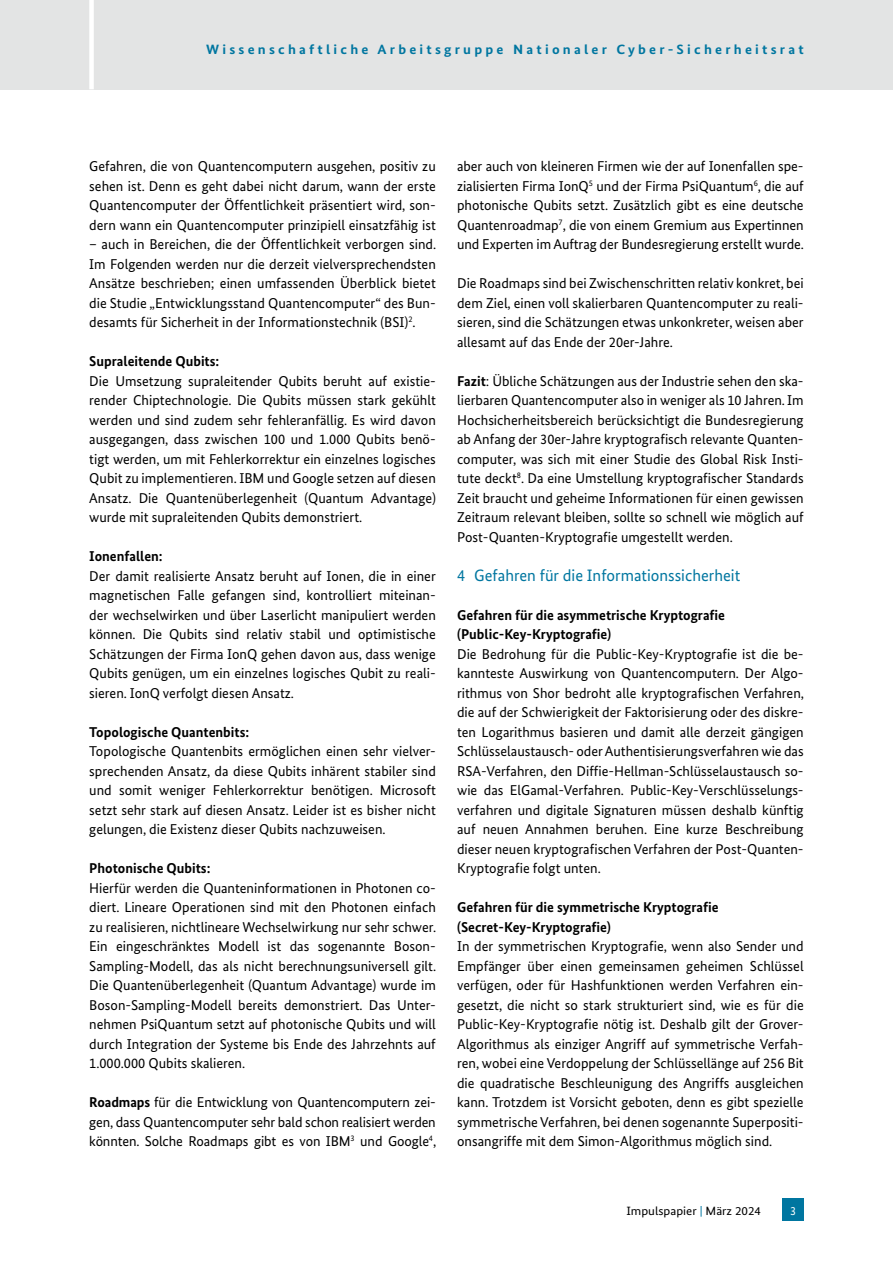
<style>
.page{position:relative;width:893px;height:1263px;background:#fff}
.page>*{position:absolute;margin:0;border:0;box-sizing:border-box;transform-origin:0 0}
.H1{font:16.5px "Bundes Sans";color:#0076a0}
.Fließtext{font:14.25px/19.5px "Bundes Sans";color:#000;text-align:justify}
.H2{font:700 14.25px/19.5px "Bundes Sans";color:#000}
.t1{font:700 13.5px "Bundes Sans";letter-spacing:.22em;color:#0076a0;scale:1.08 1}
.t2{font:12px "Bundes Sans";color:#000;scale:1.08 1}
.t3{font:12px "Bundes Sans";color:#fff}
.s1{font-weight:700}
.s2{color:#0076a0}
</style>
<div class="page">
<div style="left:0;top:0;width:893px;height:89px;background:#e3e4e4"></div>
<div style="left:89px;top:0;width:5px;height:89px;background:#fff"></div>
<div style="left:782px;top:1198px;width:22px;height:22px;background:#0076a0"></div>
<p class="t1" style="left:206px;top:42px;width:555px">Wissenschaftliche Arbeitsgruppe Nationaler Cyber-Sicherheitsrat</p>
<p class="Fließtext" style="left:89px;top:156px;width:348px">Gefahren, die von Quantencomputern ausgehen, positiv zu sehen ist. Denn es geht dabei nicht darum, wann der erste Quantencomputer der Öffentlichkeit präsentiert wird, son&shy;dern wann ein Quantencomputer prinzipiell einsatzfähig ist</p>
<p class="Fließtext" style="left:89px;top:234px;width:348px">– auch in Bereichen, die der Öffentlichkeit verborgen sind.<br>Im Folgenden werden nur die derzeit vielversprechendsten Ansätze beschrieben; einen umfassenden Überblick bietet die Studie „Entwicklungsstand Quantencomputer“ des Bun&shy;desamts für Sicherheit in der Informationstechnik (BSI)<sup>2</sup>.</p>
<h3 class="H2" style="left:89px;top:351px;width:132px">Supraleitende Qubits:</h3>
<p class="Fließtext" style="left:89px;top:371px;width:348px">Die Umsetzung supraleitender Qubits beruht auf existie&shy;render Chiptechnologie. Die Qubits müssen stark gekühlt werden und sind zudem sehr fehleranfällig. Es wird davon ausgegangen, dass zwischen 100 und 1.000 Qubits benö&shy;tigt werden, um mit Fehlerkorrektur ein einzelnes logisches Qubit zu implementieren. IBM und Google setzen auf diesen Ansatz. Die Quantenüberlegenheit (Quantum Advantage) wurde mit supraleitenden Qubits demonstriert.</p>
<h3 class="H2" style="left:89px;top:546px;width:75px">Ionenfallen:</h3>
<p class="Fließtext" style="left:89px;top:566px;width:348px">Der damit realisierte Ansatz beruht auf Ionen, die in einer magnetischen Falle gefangen sind, kontrolliert miteinan&shy;der wechselwirken und über Laserlicht manipuliert werden können. Die Qubits sind relativ stabil und optimistische Schätzungen der Firma IonQ gehen davon aus, dass wenige Qubits genügen, um ein einzelnes logisches Qubit zu reali&shy;sieren. IonQ verfolgt diesen Ansatz.</p>
<h3 class="H2" style="left:89px;top:722px;width:161px">Topologische Quantenbits:</h3>
<p class="Fließtext" style="left:89px;top:741px;width:348px">Topologische Quantenbits ermöglichen einen sehr vielver&shy;sprechenden Ansatz, da diese Qubits inhärent stabiler sind und somit weniger Fehlerkorrektur benötigen. Microsoft setzt sehr stark auf diesen Ansatz. Leider ist es bisher nicht gelungen, die Existenz dieser Qubits nachzuweisen.</p>
<h3 class="H2" style="left:89px;top:858px;width:123px">Photonische Qubits:</h3>
<p class="Fließtext" style="left:89px;top:878px;width:348px">Hierfür werden die Quanteninformationen in Photonen co&shy;diert. Lineare Operationen sind mit den Photonen einfach zu realisieren, nichtlineare Wechselwirkung nur sehr schwer.<br>Ein eingeschränktes Modell ist das sogenannte Boson-Sampling-Modell, das als nicht berechnungsuniversell gilt.<br>Die Quantenüberlegenheit (Quantum Advantage) wurde im Boson-Sampling-Modell bereits demonstriert. Das Unter&shy;nehmen PsiQuantum setzt auf photonische Qubits und will durch Integration der Systeme bis Ende des Jahrzehnts auf 1.000.000 Qubits skalieren.</p>
<p class="Fließtext" style="left:89px;top:1092px;width:348px"><span class="s1">Roadmaps</span> für die Entwicklung von Quantencomputern zei&shy;gen, dass Quantencomputer sehr bald schon realisiert werden könnten. Solche Roadmaps gibt es von IBM<sup>3</sup> und Google<sup>4</sup>,</p>
<p class="Fließtext" style="left:457px;top:156px;width:348px">aber auch von kleineren Firmen wie der auf Ionenfallen spe&shy;zialisierten Firma IonQ<sup>5</sup> und der Firma PsiQuantum<sup>6</sup>, die auf photonische Qubits setzt. Zusätzlich gibt es eine deutsche Quantenroadmap<sup>7</sup>, die von einem Gremium aus Expertinnen und Experten im Auftrag der Bundesregierung erstellt wurde.</p>
<p class="Fließtext" style="left:457px;top:273px;width:348px">Die Roadmaps sind bei Zwischenschritten relativ konkret, bei dem Ziel, einen voll skalierbaren Quantencomputer zu reali&shy;sieren, sind die Schätzungen etwas unkonkreter, weisen aber allesamt auf das Ende der 20er-Jahre.</p>
<p class="Fließtext" style="left:457px;top:371px;width:348px"><span class="s1">Fazit</span>: Übliche Schätzungen aus der Industrie sehen den ska&shy;lierbaren Quantencomputer also in weniger als 10 Jahren. Im Hochsicherheitsbereich berücksichtigt die Bundesregierung ab Anfang der 30er-Jahre kryptografisch relevante Quanten&shy;computer, was sich mit einer Studie des Global Risk Insti&shy;tute deckt<sup>8</sup>. Da eine Umstellung kryptografischer Standards Zeit braucht und geheime Informationen für einen gewissen Zeitraum relevant bleiben, sollte so schnell wie möglich auf Post-Quanten-Kryptografie umgestellt werden.</p>
<h2 class="H1" style="left:457px;top:566px;width:285px">4 Gefahren für die Informationssicherheit</h2>
<h3 class="H2" style="left:457px;top:605px;width:269px">Gefahren für die asymmetrische Kryptografie (Public-Key-Kryptografie)</h3>
<p class="Fließtext" style="left:457px;top:644px;width:348px">Die Bedrohung für die Public-Key-Kryptografie ist die be&shy;kannteste Auswirkung von Quantencomputern. Der Algo&shy;rithmus von Shor bedroht alle kryptografischen Verfahren, die auf der Schwierigkeit der Faktorisierung oder des diskre&shy;ten Logarithmus basieren und damit alle derzeit gängigen Schlüsselaustausch- oder Authentisierungsverfahren wie das RSA-Verfahren, den Diffie-Hellman-Schlüsselaustausch so&shy;wie das ElGamal-Verfahren. Public-Key-Verschlüsselungs&shy;verfahren und digitale Signaturen müssen deshalb künftig auf neuen Annahmen beruhen. Eine kurze Beschreibung dieser neuen kryptografischen Verfahren der Post-Quanten-Kryptografie folgt unten.</p>
<h3 class="H2" style="left:457px;top:897px;width:263px">Gefahren für die symmetrische Kryptografie (Secret-Key-Kryptografie)</h3>
<p class="Fließtext" style="left:457px;top:936px;width:348px">In der symmetrischen Kryptografie, wenn also Sender und Empfänger über einen gemeinsamen geheimen Schlüssel verfügen, oder für Hashfunktionen werden Verfahren ein&shy;gesetzt, die nicht so stark strukturiert sind, wie es für die Public-Key-Kryptografie nötig ist. Deshalb gilt der Grover-Algorithmus als einziger Angriff auf symmetrische Verfah&shy;ren, wobei eine Verdoppelung der Schlüssellänge auf 256 Bit die quadratische Beschleunigung des Angriffs ausgleichen kann. Trotzdem ist Vorsicht geboten, denn es gibt spezielle symmetrische Verfahren, bei denen sogenannte Superpositi&shy;onsangriffe mit dem Simon-Algorithmus möglich sind.</p>
<p class="t2" style="left:626px;top:1204px;width:126px">Impulspapier <span class="s2">|</span> März 2024</p>
<p class="t3" style="left:790px;top:1204px;width:7px">3</p>
</div>
